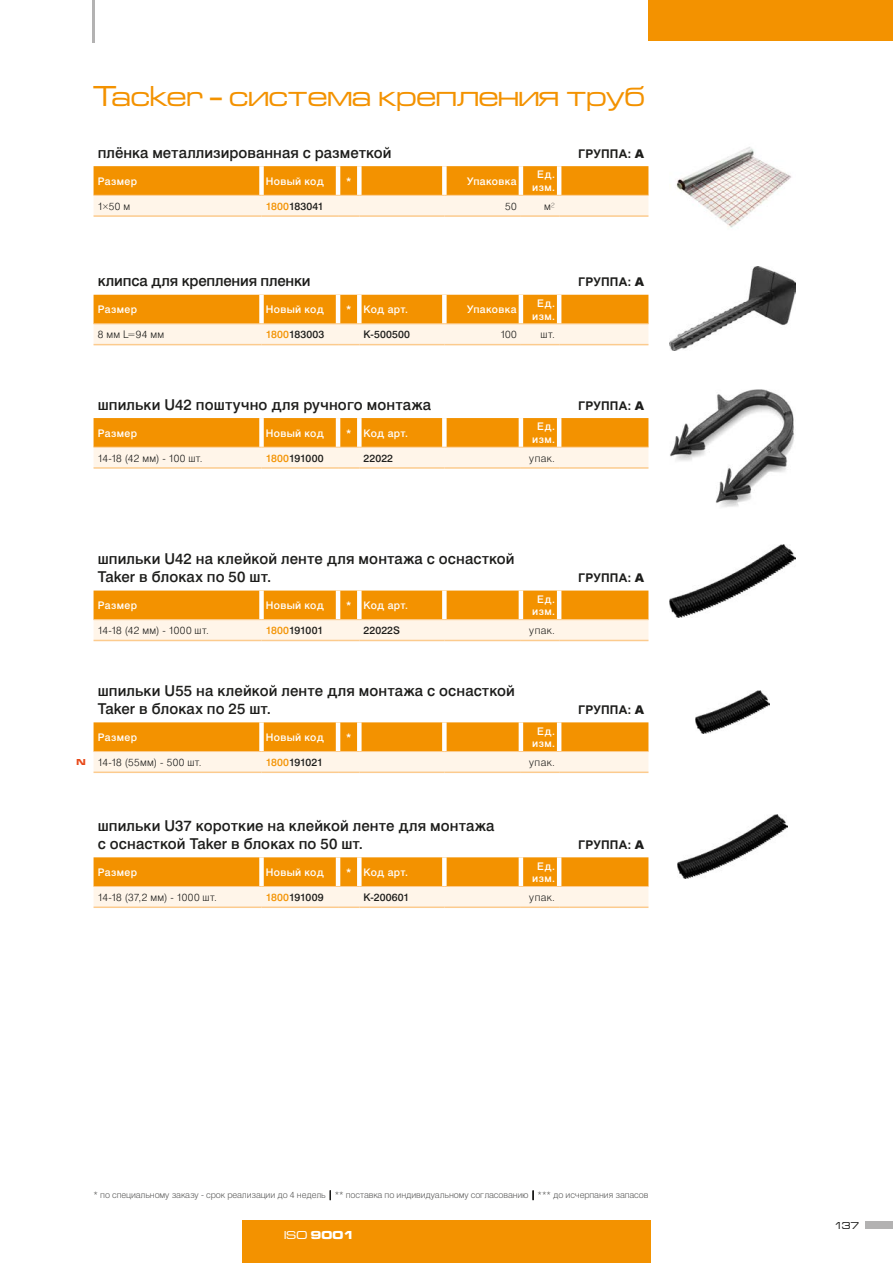
<style>
.page{position:relative;width:893px;height:1263px;background:#fff}
.page>*{position:absolute;margin:0;border:0;box-sizing:border-box;transform-origin:0 0}
.t1{font:30px "Microgramma D Med Ext";color:#f39200}
.t2{font:15px/18px "Swiss 721 Md AT";letter-spacing:.005em;color:#1d1d1b}
.t3{font:700 12px "Arial";letter-spacing:.02em;color:#1d1d1b}
.t4{font:12px "Microgramma D Bol Ext";color:#fff}
.t5{font:10.5px/12.6px "Swiss 721 Md AT";letter-spacing:.035em;color:#fff;text-align:center}
.t6{font:10.5px "Swiss 721 Lt AT";letter-spacing:.035em;color:#1d1d1b}
.t7{font:10.5px "Swiss 721 Md AT";letter-spacing:.01em;color:#1d1d1b}
.t8{font:10.5px "Swiss 721 Md AT";letter-spacing:-.02em;color:#1d1d1b}
.t9{font:10.5px "Microgramma D Med Ext";color:#1d1d1b}
.t10{font:9px "Swiss 721 Lt AT";letter-spacing:-.01em;color:#575756}
.s1{font-weight:900}
.s2{color:#f39200}
.s3{font-family:"Swis 721 Th EU"}
.s4{font-family:"Microgramma D Bol Ext";font-size:9px;color:#e84919}
.s5{color:#1d1d1b}
.s6{font-family:"Microgramma D Med Ext"}
</style>
<div class="page">
<div style="left:242px;top:1220px;width:409px;height:43px;background:#f39200"></div>
<hr style="left:92px;top:0;width:3px;height:43px;background:#b3b2b2">
<div style="left:648px;top:0;width:245px;height:41px;background:#f39200"></div>
<div style="left:865px;top:1222px;width:28px;height:7px;background:#b3b2b2"></div>
<svg style="left:94px;top:166px;width:554px;height:49px;background:#f8bd65"></svg>
<hr style="left:359px;top:195px;width:85px;height:1px;background:#fccb8e">
<hr style="left:444px;top:195px;width:77px;height:1px;background:#fccb8e">
<hr style="left:521px;top:195px;width:38px;height:1px;background:#fccb8e">
<hr style="left:559px;top:195px;width:89px;height:1px;background:#fccb8e">
<hr style="left:94px;top:215px;width:167px;height:2px;background:#fccb8e">
<hr style="left:261px;top:215px;width:77px;height:2px;background:#fccb8e">
<hr style="left:338px;top:215px;width:21px;height:2px;background:#fccb8e">
<hr style="left:359px;top:215px;width:85px;height:2px;background:#fccb8e">
<hr style="left:444px;top:215px;width:77px;height:2px;background:#fccb8e">
<hr style="left:521px;top:215px;width:38px;height:2px;background:#fccb8e">
<hr style="left:559px;top:215px;width:89px;height:2px;background:#fccb8e">
<img style="left:676px;top:147px;width:116px;height:81px">
<svg style="left:94px;top:295px;width:554px;height:50px;background:#f8be67"></svg>
<hr style="left:359px;top:344px;width:85px;height:1px;background:#fccb8e">
<hr style="left:444px;top:344px;width:77px;height:1px;background:#fccb8e">
<hr style="left:521px;top:344px;width:38px;height:1px;background:#fccb8e">
<hr style="left:559px;top:344px;width:89px;height:1px;background:#fccb8e">
<img style="left:670px;top:266px;width:125px;height:85px">
<svg style="left:94px;top:418px;width:554px;height:49px;background:#f8bc65"></svg>
<hr style="left:359px;top:447px;width:85px;height:1px;background:#fccb8e">
<hr style="left:444px;top:447px;width:77px;height:1px;background:#fccb8e">
<hr style="left:521px;top:447px;width:38px;height:1px;background:#fccb8e">
<hr style="left:559px;top:447px;width:89px;height:1px;background:#fccb8e">
<hr style="left:94px;top:467px;width:167px;height:2px;background:#fccb8e">
<hr style="left:261px;top:467px;width:77px;height:2px;background:#fccb8e">
<hr style="left:338px;top:467px;width:21px;height:2px;background:#fccb8e">
<hr style="left:359px;top:467px;width:85px;height:2px;background:#fccb8e">
<hr style="left:444px;top:467px;width:77px;height:2px;background:#fccb8e">
<hr style="left:521px;top:467px;width:38px;height:2px;background:#fccb8e">
<hr style="left:559px;top:467px;width:89px;height:2px;background:#fccb8e">
<img style="left:670px;top:390px;width:124px;height:117px">
<svg style="left:94px;top:590px;width:554px;height:51px;background:#f8be69"></svg>
<hr style="left:359px;top:640px;width:85px;height:1px;background:#fccb8e">
<hr style="left:444px;top:640px;width:77px;height:1px;background:#fccb8e">
<hr style="left:521px;top:640px;width:38px;height:1px;background:#fccb8e">
<hr style="left:559px;top:640px;width:89px;height:1px;background:#fccb8e">
<img style="left:670px;top:544px;width:125px;height:73px">
<svg style="left:94px;top:722px;width:554px;height:49px;background:#f8bd65"></svg>
<hr style="left:359px;top:751px;width:85px;height:1px;background:#fccb8e">
<hr style="left:444px;top:751px;width:77px;height:1px;background:#fccb8e">
<hr style="left:521px;top:751px;width:38px;height:1px;background:#fccb8e">
<hr style="left:559px;top:751px;width:89px;height:1px;background:#fccb8e">
<hr style="left:94px;top:771px;width:167px;height:2px;background:#fccb8e">
<hr style="left:261px;top:771px;width:77px;height:2px;background:#fccb8e">
<hr style="left:338px;top:771px;width:21px;height:2px;background:#fccb8e">
<hr style="left:359px;top:771px;width:85px;height:2px;background:#fccb8e">
<hr style="left:444px;top:771px;width:77px;height:2px;background:#fccb8e">
<hr style="left:521px;top:771px;width:38px;height:2px;background:#fccb8e">
<hr style="left:559px;top:771px;width:89px;height:2px;background:#fccb8e">
<img style="left:695px;top:690px;width:75px;height:43px">
<svg style="left:94px;top:857px;width:554px;height:49px;background:#f8bd65"></svg>
<hr style="left:359px;top:886px;width:85px;height:1px;background:#fccb8e">
<hr style="left:444px;top:886px;width:77px;height:1px;background:#fccb8e">
<hr style="left:521px;top:886px;width:38px;height:1px;background:#fccb8e">
<hr style="left:559px;top:886px;width:89px;height:1px;background:#fccb8e">
<hr style="left:94px;top:906px;width:167px;height:2px;background:#fccb8e">
<hr style="left:261px;top:906px;width:77px;height:2px;background:#fccb8e">
<hr style="left:338px;top:906px;width:21px;height:2px;background:#fccb8e">
<hr style="left:359px;top:906px;width:85px;height:2px;background:#fccb8e">
<hr style="left:444px;top:906px;width:77px;height:2px;background:#fccb8e">
<hr style="left:521px;top:906px;width:38px;height:2px;background:#fccb8e">
<hr style="left:559px;top:906px;width:89px;height:2px;background:#fccb8e">
<img style="left:678px;top:815px;width:109px;height:64px">
<h1 class="t1" style="left:94px;top:77px;width:553px">Tacker - система крепления труб</h1>
<p class="t2" style="left:98px;top:144px;width:295px">плёнка металлизированная с разметкой</p>
<p class="t3" style="left:578px;top:146px;width:67px">ГРУППА: <span class="s1">A</span></p>
<p class="t5" style="left:98px;top:175px;width:41px">Размер</p>
<p class="t5" style="left:266px;top:175px;width:60px">Новый код</p>
<p class="t5" style="left:346px;top:175px;width:7px">*</p>
<p class="t5" style="left:467px;top:175px;width:51px">Упаковка</p>
<p class="t5" style="left:532px;top:169px;width:24px">Ед. изм.</p>
<p class="t6" style="left:98px;top:200px;width:34px">1×50 м</p>
<p class="t7" style="left:266px;top:200px;width:59px"><span class="s2">1800</span>183041</p>
<p class="t6" style="left:505px;top:200px;width:13px">50</p>
<p class="t6" style="left:544px;top:200px;width:12px">м<span class="s3">²</span></p>
<p class="t2" style="left:98px;top:272px;width:214px">клипса для крепления пленки</p>
<p class="t3" style="left:578px;top:274px;width:67px">ГРУППА: <span class="s1">A</span></p>
<p class="t5" style="left:98px;top:303px;width:41px">Размер</p>
<p class="t5" style="left:266px;top:303px;width:60px">Новый код</p>
<p class="t5" style="left:346px;top:303px;width:64px">* Код арт.</p>
<p class="t5" style="left:467px;top:303px;width:51px">Упаковка</p>
<p class="t5" style="left:532px;top:297px;width:24px">Ед. изм.</p>
<p class="t6" style="left:98px;top:328px;width:68px">8 мм L=94 мм</p>
<p class="t7" style="left:266px;top:328px;width:60px"><span class="s2">1800</span>183003</p>
<p class="t7" style="left:364px;top:328px;width:48px">K-500500</p>
<p class="t6" style="left:500px;top:328px;width:18px">100</p>
<p class="t6" style="left:541px;top:328px;width:16px">шт.</p>
<p class="t2" style="left:98px;top:395px;width:335px">шпильки U42 поштучно для ручного монтажа</p>
<p class="t3" style="left:578px;top:397px;width:67px">ГРУППА: <span class="s1">A</span></p>
<p class="t5" style="left:98px;top:427px;width:41px">Размер</p>
<p class="t5" style="left:266px;top:427px;width:60px">Новый код</p>
<p class="t5" style="left:346px;top:427px;width:64px">* Код арт.</p>
<p class="t5" style="left:532px;top:420px;width:24px">Ед. изм.</p>
<p class="t6" style="left:98px;top:451px;width:106px">14-18 (42 мм) - 100 шт.</p>
<p class="t7" style="left:266px;top:452px;width:59px"><span class="s2">1800</span>191000</p>
<p class="t7" style="left:364px;top:452px;width:31px">22022</p>
<p class="t6" style="left:529px;top:451px;width:27px">упак.</p>
<p class="t2" style="left:98px;top:550px;width:418px">шпильки U42 на клейкой ленте для монтажа с оснасткой<br>Taker в блоках по 50 шт.</p>
<p class="t5" style="left:98px;top:599px;width:41px">Размер</p>
<p class="t5" style="left:266px;top:599px;width:60px">Новый код</p>
<p class="t5" style="left:346px;top:599px;width:64px">* Код арт.</p>
<p class="t5" style="left:532px;top:593px;width:24px">Ед. изм.</p>
<p class="t6" style="left:98px;top:624px;width:113px">14-18 (42 мм) - 1000 шт.</p>
<p class="t8" style="left:266px;top:624px;width:59px"><span class="s2">1800</span>191001</p>
<p class="t7" style="left:364px;top:624px;width:38px">22022S</p>
<p class="t6" style="left:529px;top:624px;width:27px">упак.</p>
<p class="t2" style="left:98px;top:682px;width:419px">шпильки U55 на клейкой ленте для монтажа с оснасткой<br>Taker в блоках по 25 шт.</p>
<p class="t5" style="left:98px;top:731px;width:41px">Размер</p>
<p class="t5" style="left:266px;top:731px;width:60px">Новый код</p>
<p class="t5" style="left:346px;top:731px;width:7px">*</p>
<p class="t5" style="left:532px;top:725px;width:24px">Ед. изм.</p>
<p class="t6" style="left:77px;top:756px;width:127px"><span class="s4">N</span> 14-18 (55мм) - 500 шт.</p>
<p class="t8" style="left:266px;top:756px;width:59px"><span class="s2">1800</span>191021</p>
<p class="t6" style="left:529px;top:756px;width:27px">упак.</p>
<p class="t2" style="left:98px;top:817px;width:398px">шпильки U37 короткие на клейкой ленте для монтажа с оснасткой Taker в блоках по 50 шт.</p>
<p class="t5" style="left:98px;top:866px;width:41px">Размер</p>
<p class="t5" style="left:266px;top:866px;width:60px">Новый код</p>
<p class="t5" style="left:346px;top:866px;width:64px">* Код арт.</p>
<p class="t5" style="left:532px;top:860px;width:24px">Ед. изм.</p>
<p class="t6" style="left:98px;top:891px;width:121px">14-18 (37,2 мм) - 1000 шт.</p>
<p class="t7" style="left:266px;top:891px;width:59px"><span class="s2">1800</span>191009</p>
<p class="t7" style="left:364px;top:891px;width:47px">K-200601</p>
<p class="t6" style="left:529px;top:891px;width:27px">упак.</p>
<p class="t3" style="left:578px;top:570px;width:67px">ГРУППА: <span class="s1">A</span></p>
<p class="t3" style="left:578px;top:702px;width:67px">ГРУППА: <span class="s1">A</span></p>
<p class="t3" style="left:578px;top:837px;width:67px">ГРУППА: <span class="s1">A</span></p>
<p class="t10" style="left:94px;top:1189px;width:556px">* по специальному заказу - срок реализации до 4 недель <span class="s5">|</span> ** поставка по индивидуальному согласованию <span class="s5">|</span> *** до исчерпания запасов</p>
<p class="t4" style="left:284px;top:1227px;width:71px"><span class="s6">ISO</span> 9001</p>
<p class="t9" style="left:834px;top:1219px;width:27px">137</p>
</div>
